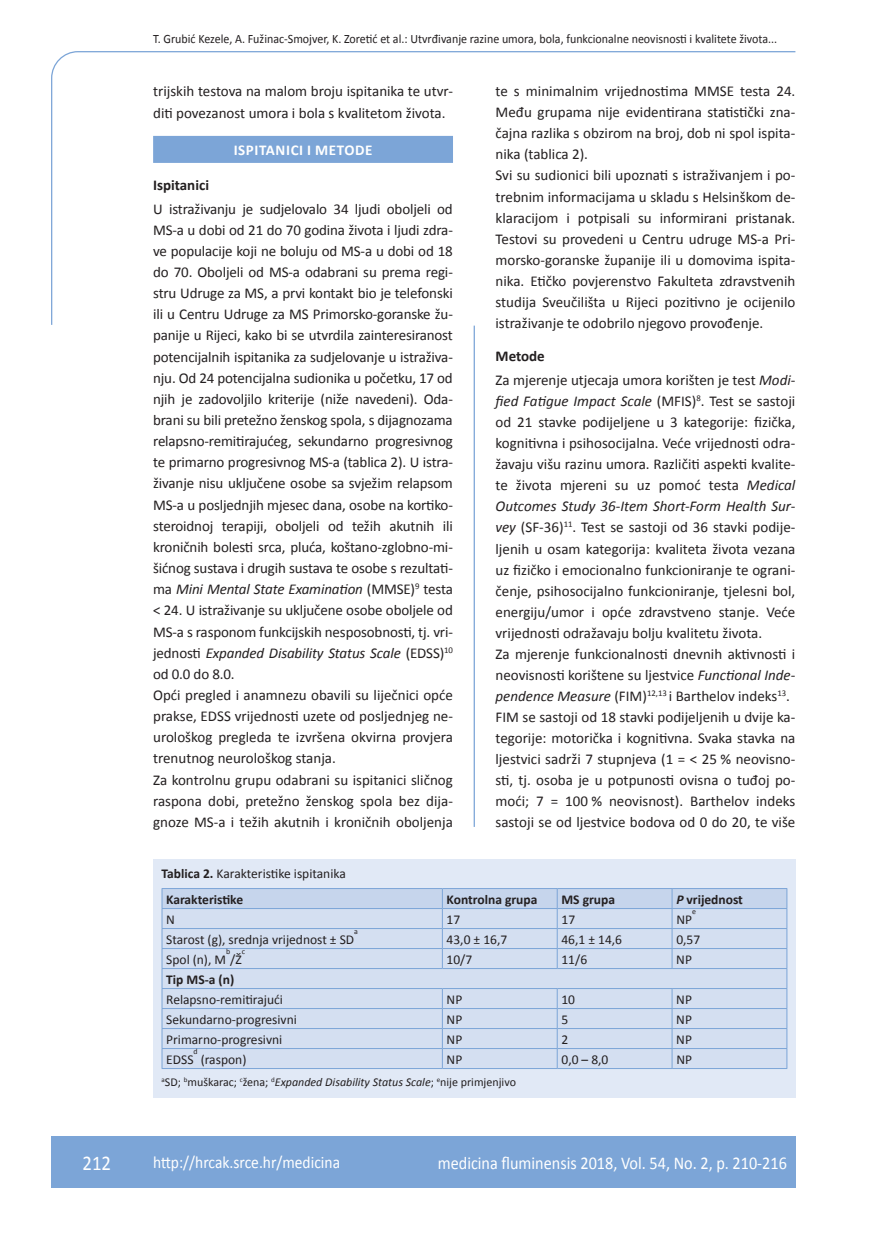
<style>
.page{position:relative;width:872px;height:1234px;background:#fff}
.page>*{position:absolute;margin:0;border:0;box-sizing:border-box;transform-origin:0 0}
.t1{font:21px "Calibri";color:#fff;scale:.9 1}
.t2{font:18px "Calibri";color:#fff;scale:.9 1}
.t3{font:17.25px "Calibri";color:#fff;scale:.9 1}
.t4{font:15px/21px "Calibri";color:#231f20}
.t5{font:700 15px "Calibri";letter-spacing:.04em;color:#fff}
.t6{font:700 15px "Calibri";color:#231f20}
.t7{font:13.5px/25.7px "Calibri";color:#231f20}
.t8{font:700 13.5px "Calibri";color:#231f20}
.t9{font:12.75px "Calibri";color:#231f20;scale:.94 1}
.t10{font:12px "Calibri";color:#231f20}
.t11{font:7.8px "Calibri";color:#231f20}
.s1{font-style:italic}
.s2{font-weight:700}
</style>
<div class="page">
<svg style="left:51px;top:51px;width:745px;height:274px"></svg>
<hr style="left:473px;top:325px;width:2px;height:501px;background:#7ca5d7">
<div style="left:51px;top:1135px;width:744px;height:51px;background:#7ca5d7"></div>
<div style="left:153px;top:136px;width:300px;height:27px;background:#7ca5d7"></div>
<div style="left:153px;top:859px;width:642px;height:238px;background:#e1e9f6"></div>
<svg style="left:162px;top:888px;width:625px;height:179px"></svg>
<hr style="left:162px;top:1067px;width:280px;height:1px;background:#7ca5d7">
<hr style="left:442px;top:1067px;width:115px;height:1px;background:#7ca5d7">
<hr style="left:557px;top:1067px;width:115px;height:1px;background:#7ca5d7">
<hr style="left:672px;top:1067px;width:115px;height:1px;background:#7ca5d7">
<p class="t9" style="left:153px;top:30px;width:665px">T. Grubić Kezele, A. Fužinac-Smojver, K. Zoretić et al.: Utvrđivanje razine umora, bola, funkcionalne neovisnosti i kvalitete života...</p>
<p class="t4" style="left:153px;top:80px;width:301px">trijskih testova na malom broju ispitanika te utvr&shy;diti povezanost umora i bola s kvalitetom života.</p>
<p class="t5" style="left:234px;top:140px;width:140px">ISPITANICI I METODE</p>
<p class="t6" style="left:153px;top:175px;width:57px">Ispitanici</p>
<p class="t4" style="left:153px;top:197px;width:301px">U istraživanju je sudjelovalo 34 ljudi oboljeli od MS-a u dobi od 21 do 70 godina života i ljudi zdra&shy;ve populacije koji ne boluju od MS-a u dobi od 18 do 70. Oboljeli od MS-a odabrani su prema regi&shy;stru Udruge za MS, a prvi kontakt bio je telefonski ili u Centru Udruge za MS Primorsko-goranske žu&shy;panije u Rijeci, kako bi se utvrdila zainteresiranost potencijalnih ispitanika za sudjelovanje u istraživa&shy;nju. Od 24 potencijalna sudionika u početku, 17 od njih je zadovoljilo kriterije (niže navedeni). Oda&shy;brani su bili pretežno ženskog spola, s dijagnozama relapsno-remitirajućeg, sekundarno progresivnog te primarno progresivnog MS-a (tablica 2). U istra&shy;živanje nisu uključene osobe sa svježim relapsom MS-a u posljednjih mjesec dana, osobe na kortiko&shy;steroidnoj terapiji, oboljeli od težih akutnih ili kroničnih bolesti srca, pluća, koštano-zglobno-mi&shy;šićnog sustava i drugih sustava te osobe s rezultati&shy;ma <span class="s1">Mini Mental State Examination</span> (MMSE)<sup>9</sup> testa &lt; 24. U istraživanje su uključene osobe oboljele od MS-a s rasponom funkcijskih nesposobnosti, tj. vri&shy;jednosti <span class="s1">Expanded Disability Status Scale</span> (EDSS)<sup>10 </sup>od 0.0 do 8.0.<br>Opći pregled i anamnezu obavili su liječnici opće prakse, EDSS vrijednosti uzete od posljednjeg ne&shy;urološkog pregleda te izvršena okvirna provjera trenutnog neurološkog stanja.<br>Za kontrolnu grupu odabrani su ispitanici sličnog raspona dobi, pretežno ženskog spola bez dija&shy;gnoze MS-a i težih akutnih i kroničnih oboljenja</p>
<p class="t4" style="left:495px;top:80px;width:301px">te s minimalnim vrijednostima MMSE testa 24.<br>Među grupama nije evidentirana statistički zna&shy;čajna razlika s obzirom na broj, dob ni spol ispita&shy;nika (tablica 2).<br>Svi su sudionici bili upoznati s istraživanjem i po&shy;trebnim informacijama u skladu s Helsinškom de&shy;klaracijom i potpisali su informirani pristanak.<br>Testovi su provedeni u Centru udruge MS-a Pri&shy;morsko-goranske županije ili u domovima ispita&shy;nika. Etičko povjerenstvo Fakulteta zdravstvenih studija Sveučilišta u Rijeci pozitivno je ocijenilo istraživanje te odobrilo njegovo provođenje.</p>
<p class="t4" style="left:495px;top:344px;width:301px;line-height:23.7px"><span class="s2">Metode<br></span>Za mjerenje utjecaja umora korišten je test <span class="s1">Modi-</span></p>
<p class="t4" style="left:495px;top:390px;width:301px"><span class="s1">fied Fatigue Impact Scale</span> (MFIS)<sup>8</sup>. Test se sastoji od 21 stavke podijeljene u 3 kategorije: fizička, kognitivna i psihosocijalna. Veće vrijednosti odra&shy;žavaju višu razinu umora. Različiti aspekti kvalite&shy;te života mjereni su uz pomoć testa <span class="s1">Medical Outcomes Study 36-Item Short-Form Health Sur&shy;vey</span> (SF-36)<sup>11</sup>. Test se sastoji od 36 stavki podije&shy;ljenih u osam kategorija: kvaliteta života vezana uz fizičko i emocionalno funkcioniranje te ograni&shy;čenje, psihosocijalno funkcioniranje, tjelesni bol, energiju/umor i opće zdravstveno stanje. Veće vrijednosti odražavaju bolju kvalitetu života.<br>Za mjerenje funkcionalnosti dnevnih aktivnosti i neovisnosti korištene su ljestvice <span class="s1">Functional Inde&shy;pendence Measure</span> (FIM)<sup>12,13</sup> i Barthelov indeks<sup>13</sup>.<br>FIM se sastoji od 18 stavki podijeljenih u dvije ka&shy;tegorije: motorička i kognitivna. Svaka stavka na ljestvici sadrži 7 stupnjeva (1 = &lt; 25 % neovisno&shy;sti, tj. osoba je u potpunosti ovisna o tuđoj po&shy;moći; 7 = 100 % neovisnost). Barthelov indeks sastoji se od ljestvice bodova od 0 do 20, te više</p>
<p class="t7" style="left:166px;top:859px;width:181px;text-indent:-5px"><span class="s2">Tablica 2.</span> Karakteristike ispitanika<br><span class="s2">Karakteristike</span></p>
<p class="t8" style="left:446px;top:890px;width:92px">Kontrolna grupa</p>
<p class="t8" style="left:561px;top:890px;width:55px">MS grupa</p>
<p class="t8" style="left:676px;top:890px;width:68px"><span class="s1">P</span> vrijednost</p>
<p class="t11" style="left:692px;top:906px;width:5px">e</p>
<p class="t7" style="left:166px;top:905px;width:10px">N</p>
<p class="t7" style="left:446px;top:905px;width:15px">17</p>
<p class="t7" style="left:561px;top:905px;width:15px">17</p>
<p class="t7" style="left:676px;top:905px;width:17px">NP</p>
<p class="t11" style="left:354px;top:926px;width:5px">a</p>
<p class="t7" style="left:166px;top:925px;width:189px">Starost (g), srednja vrijednost ± SD</p>
<p class="t7" style="left:446px;top:925px;width:62px">43,0 ± 16,7</p>
<p class="t7" style="left:561px;top:925px;width:62px">46,1 ± 14,6</p>
<p class="t7" style="left:676px;top:925px;width:25px">0,57</p>
<p class="t11" style="left:226px;top:946px;width:6px">b</p>
<p class="t11" style="left:242px;top:946px;width:5px">c</p>
<p class="t7" style="left:166px;top:945px;width:77px">Spol (n), M /Ž</p>
<p class="t7" style="left:446px;top:945px;width:27px">10/7</p>
<p class="t7" style="left:561px;top:945px;width:27px">11/6</p>
<p class="t7" style="left:676px;top:945px;width:17px">NP</p>
<p class="t8" style="left:166px;top:970px;width:69px">Tip MS-a (n)</p>
<p class="t7" style="left:166px;top:985px;width:118px">Relapsno-remitirajući</p>
<p class="t7" style="left:446px;top:985px;width:17px">NP</p>
<p class="t7" style="left:561px;top:985px;width:15px">10</p>
<p class="t7" style="left:676px;top:985px;width:17px">NP</p>
<p class="t7" style="left:166px;top:1005px;width:132px">Sekundarno-progresivni</p>
<p class="t7" style="left:446px;top:1005px;width:17px">NP</p>
<p class="t7" style="left:561px;top:1005px;width:8px">5</p>
<p class="t7" style="left:676px;top:1005px;width:17px">NP</p>
<p class="t7" style="left:166px;top:1025px;width:118px">Primarno-progresivni</p>
<p class="t7" style="left:446px;top:1025px;width:17px">NP</p>
<p class="t7" style="left:561px;top:1025px;width:8px">2</p>
<p class="t7" style="left:676px;top:1025px;width:17px">NP</p>
<p class="t7" style="left:166px;top:1045px;width:29px">EDSS</p>
<p class="t11" style="left:194px;top:1046px;width:6px">d</p>
<p class="t7" style="left:201px;top:1045px;width:47px">(raspon)</p>
<p class="t7" style="left:446px;top:1045px;width:17px">NP</p>
<p class="t7" style="left:561px;top:1045px;width:48px">0,0 – 8,0</p>
<p class="t7" style="left:676px;top:1045px;width:17px">NP</p>
<p class="t10" style="left:162px;top:1074px;width:356px"><sup>a</sup>SD; <sup>b</sup>muškarac; <sup>c</sup>žena; <sup>d</sup><span class="s1">Expanded Disability Status Scale</span>; <sup>e</sup>nije primjenjivo</p>
<h1 class="t1" style="left:82px;top:1149px;width:33px">212</h1>
<p class="t3" style="left:153px;top:1150px;width:209px">http://hrcak.srce.hr/medicina</p>
<p class="t2" style="left:438px;top:1151px;width:389px">medicina fluminensis 2018, Vol. 54, No. 2, p. 210-216</p>
</div>
